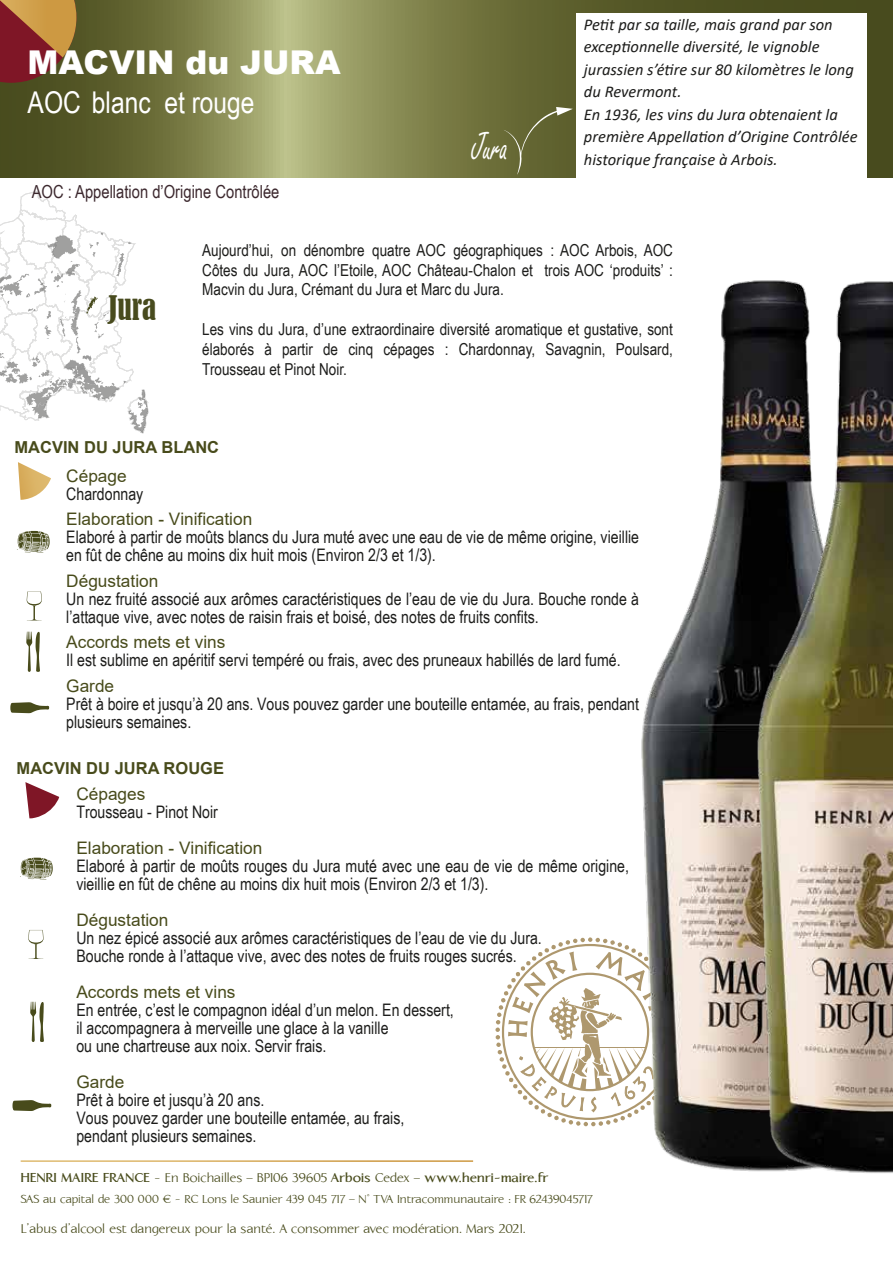
<style>
.page{position:relative;width:893px;height:1263px;background:#fff}
.page>*{position:absolute;margin:0;border:0;box-sizing:border-box;transform-origin:0 0}
.t1{font:42px "Freestyle Script";color:#fff;scale:.69 1}
.t2{font:900 32.85px "Arial";color:#fff}
.t3{font:condensed 31.65px "Bernard";color:#484b1e;scale:.93 1}
.t4{font:30px "Arial Narrow";color:#fff}
.t5{font:18px "Arial Narrow";color:#3c282e}
.t6{font:17.25px/18px "Arial Narrow";color:#1d1d1b}
.t7{font:17.25px "Arial";color:#484b1b}
.t8{font:16.5px/19.8px "Arial Narrow";color:#1d1d1b;text-align:justify}
.t9{font:italic 16.5px/22.5px "Calibri";color:#1d1d1b}
.t10{font:16.5px "Aperto";color:#484b1b}
.t11{font:700 16.5px "Aperto";color:#484b1b}
.t12{font:700 16.5px "Arial";color:#484b1b}
.t13{font:15px "Aperto";color:#484b1b}
.s1{font-weight:400}
</style>
<div class="page">
<img style="left:495px;top:937px;width:113px;height:190px">
<img style="left:608px;top:280px;width:285px;height:893px">
<svg style="left:27px;top:591px;width:15px;height:29px"></svg>
<svg style="left:17px;top:531px;width:33px;height:22px"></svg>
<svg style="left:10px;top:702px;width:39px;height:11px"></svg>
<svg style="left:26px;top:632px;width:14px;height:40px"></svg>
<svg style="left:25px;top:782px;width:35px;height:37px"></svg>
<svg style="left:18px;top:462px;width:33px;height:38px"></svg>
<svg style="left:0;top:191px;width:148px;height:242px"></svg>
<svg style="left:0;top:0;width:893px;height:178px;background:#787b47"></svg>
<div style="left:576px;top:13px;width:291px;height:169px;background:#fff"></div>
<svg style="left:0;top:0;width:76px;height:83px;background:#965131"></svg>
<div style="left:504px;top:107px;width:69px;height:67px;background:#636532"></div>
<svg style="left:28px;top:930px;width:16px;height:29px"></svg>
<svg style="left:20px;top:858px;width:33px;height:21px"></svg>
<svg style="left:12px;top:1100px;width:39px;height:11px"></svg>
<svg style="left:30px;top:1002px;width:14px;height:40px"></svg>
<h2 class="t2" style="left:28px;top:38px;width:314px">MACVIN du JURA</h2>
<h3 class="t4" style="left:28px;top:81px;width:228px">AOC blanc et rouge</h3>
<p class="t5" style="left:32px;top:178px;width:249px">AOC : Appellation d’Origine Contrôlée</p>
<h1 class="t1" style="left:472px;top:124px;width:54px">Jura</h1>
<p class="t9" style="left:584px;top:12px;width:275px">Petit par sa taille, mais grand par son exceptionnelle diversité, le vignoble jurassien s’étire sur 80 kilomètres le long du Revermont.<br>En 1936, les vins du Jura obtenaient la première Appellation d’Origine Contrôlée</p>
<p class="t9" style="left:584px;top:147px;width:195px">historique française à Arbois.</p>
<h3 class="t3" style="left:109px;top:289px;width:53px">JURA</h3>
<p class="t8" style="left:202px;top:239px;width:472px">Aujourd’hui, on dénombre quatre AOC géographiques : AOC Arbois, AOC Côtes du Jura, AOC l’Etoile, AOC Château-Chalon et trois AOC ‘produits’ :<br>Macvin du Jura, Crémant du Jura et Marc du Jura.</p>
<p class="t8" style="left:202px;top:319px;width:472px">Les vins du Jura, d’une extraordinaire diversité aromatique et gustative, sont élaborés à partir de cinq cépages : Chardonnay, Savagnin, Poulsard, Trousseau et Pinot Noir.</p>
<p class="t12" style="left:14px;top:435px;width:206px">MACVIN DU JURA BLANC</p>
<p class="t7" style="left:66px;top:464px;width:62px">Cépage</p>
<p class="t6" style="left:66px;top:484px;width:79px">Chardonnay</p>
<p class="t7" style="left:66px;top:507px;width:187px">Elaboration - Vinification</p>
<p class="t6" style="left:66px;top:527px;width:574px">Elaboré à partir de moûts blancs du Jura muté avec une eau de vie de même origine, vieillie en fût de chêne au moins dix huit mois (Environ 2/3 et 1/3).</p>
<p class="t7" style="left:66px;top:569px;width:94px">Dégustation</p>
<p class="t6" style="left:66px;top:589px;width:574px">Un nez fruité associé aux arômes caractéristiques de l’eau de vie du Jura. Bouche ronde à l’attaque vive, avec notes de raisin frais et boisé, des notes de fruits confits.</p>
<p class="t7" style="left:66px;top:630px;width:161px">Accords mets et vins</p>
<p class="t6" style="left:66px;top:650px;width:556px">Il est sublime en apéritif servi tempéré ou frais, avec des pruneaux habillés de lard fumé.</p>
<p class="t7" style="left:66px;top:674px;width:49px">Garde</p>
<p class="t6" style="left:66px;top:694px;width:574px">Prêt à boire et jusqu’à 20 ans. Vous pouvez garder une bouteille entamée, au frais, pendant plusieurs semaines.</p>
<p class="t12" style="left:17px;top:756px;width:209px">MACVIN DU JURA ROUGE</p>
<p class="t7" style="left:76px;top:782px;width:71px">Cépages</p>
<p class="t6" style="left:76px;top:802px;width:143px">Trousseau - Pinot Noir</p>
<p class="t7" style="left:76px;top:836px;width:187px">Elaboration - Vinification</p>
<p class="t6" style="left:76px;top:856px;width:554px">Elaboré à partir de moûts rouges du Jura muté avec une eau de vie de même origine, vieillie en fût de chêne au moins dix huit mois (Environ 2/3 et 1/3).</p>
<p class="t7" style="left:76px;top:908px;width:94px">Dégustation</p>
<p class="t6" style="left:76px;top:928px;width:467px">Un nez épicé associé aux arômes caractéristiques de l’eau de vie du Jura.<br>Bouche ronde à l’attaque vive, avec des notes de fruits rouges sucrés.</p>
<p class="t7" style="left:76px;top:980px;width:161px">Accords mets et vins</p>
<p class="t6" style="left:76px;top:1000px;width:379px">En entrée, c’est le compagnon idéal d’un melon. En dessert, il accompagnera à merveille une glace à la vanille<br>ou une chartreuse aux noix. Servir frais.</p>
<p class="t7" style="left:76px;top:1070px;width:49px">Garde</p>
<p class="t6" style="left:76px;top:1090px;width:329px">Prêt à boire et jusqu’à 20 ans.<br>Vous pouvez garder une bouteille entamée, au frais, pendant plusieurs semaines.</p>
<p class="t11" style="left:21px;top:1170px;width:529px">HENRI MAIRE FRANCE <span class="s1">- En Boichailles – BP106 39605</span> Arbois <span class="s1">Cedex –</span> www.henri-maire.fr</p>
<p class="t13" style="left:21px;top:1193px;width:574px">SAS au capital de 300 000 € - RC Lons le Saunier 439 045 717 – N° TVA Intracommunautaire : FR 62439045717</p>
<p class="t10" style="left:21px;top:1222px;width:507px">L’abus d’alcool est dangereux pour la santé. A consommer avec modération. Mars 2021.</p>
</div>
